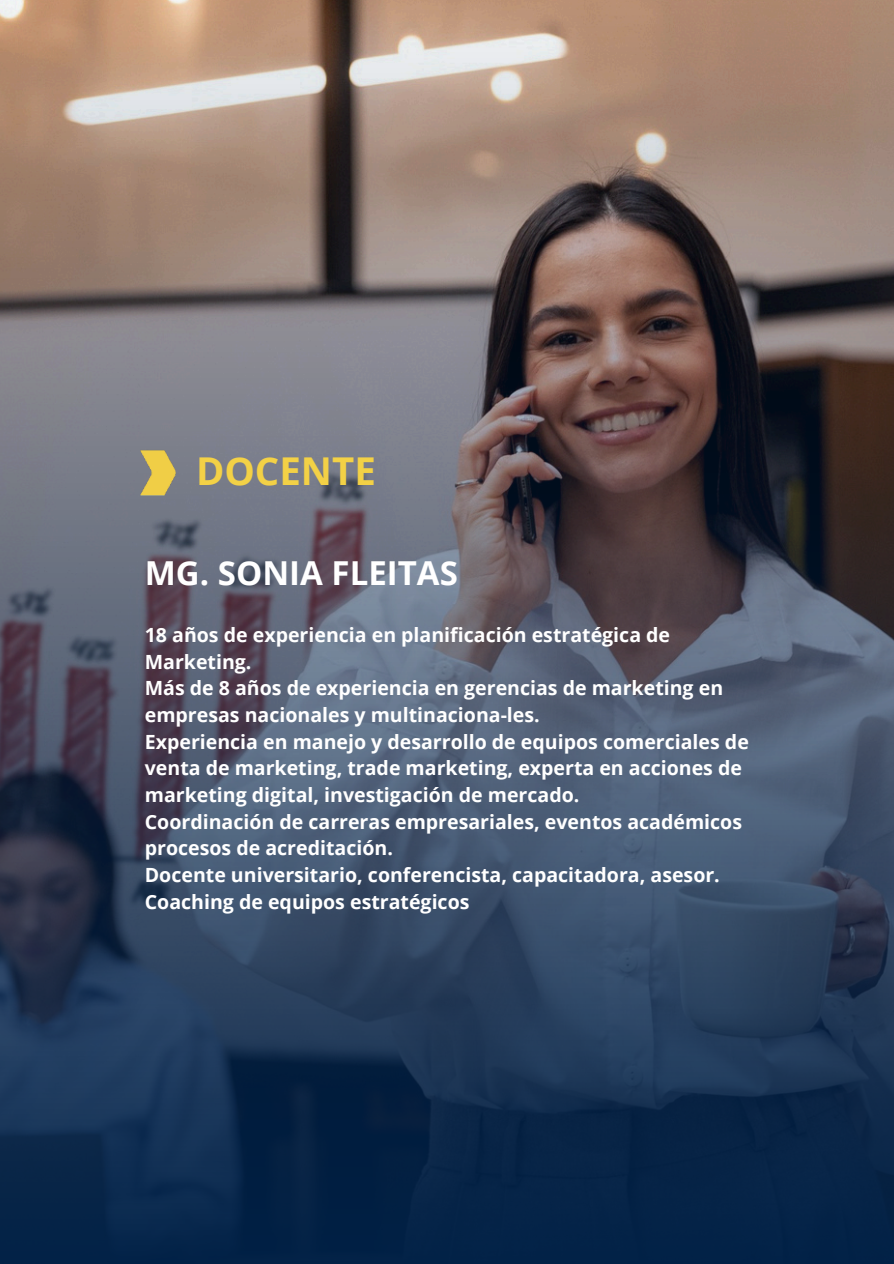
<style>
.page{position:relative;width:894px;height:1264px;background:#fff}
.page>*{position:absolute;margin:0;border:0;box-sizing:border-box;transform-origin:0 0}
.t1{font:700 38.4px "Open Sans";color:#f3d146}
.t2{font:700 33px "Open Sans";color:#fff}
.t3{font:700 19.5px/26.7px "Open Sans";color:#fff}
</style>
<div class="page">
<img style="left:0;top:0;width:893px;height:1263px">
<img style="left:122px;top:448px;width:56px;height:50px">
<h1 class="t1" style="left:196px;top:443px;width:181px">DOCENTE</h1>
<h2 class="t2" style="left:145px;top:549px;width:314px">MG. SONIA FLEITAS</h2>
<p class="t3" style="left:145px;top:621px;width:605px">18 años de experiencia en planificación estratégica de Marketing.<br>Más de 8 años de experiencia en gerencias de marketing en empresas nacionales y multinaciona-les.<br>Experiencia en manejo y desarrollo de equipos comerciales de venta de marketing, trade marketing, experta en acciones de marketing digital, investigación de mercado.<br>Coordinación de carreras empresariales, eventos académicos procesos de acreditación.<br>Docente universitario, conferencista, capacitadora, asesor.<br>Coaching de equipos estratégicos</p>
</div>
